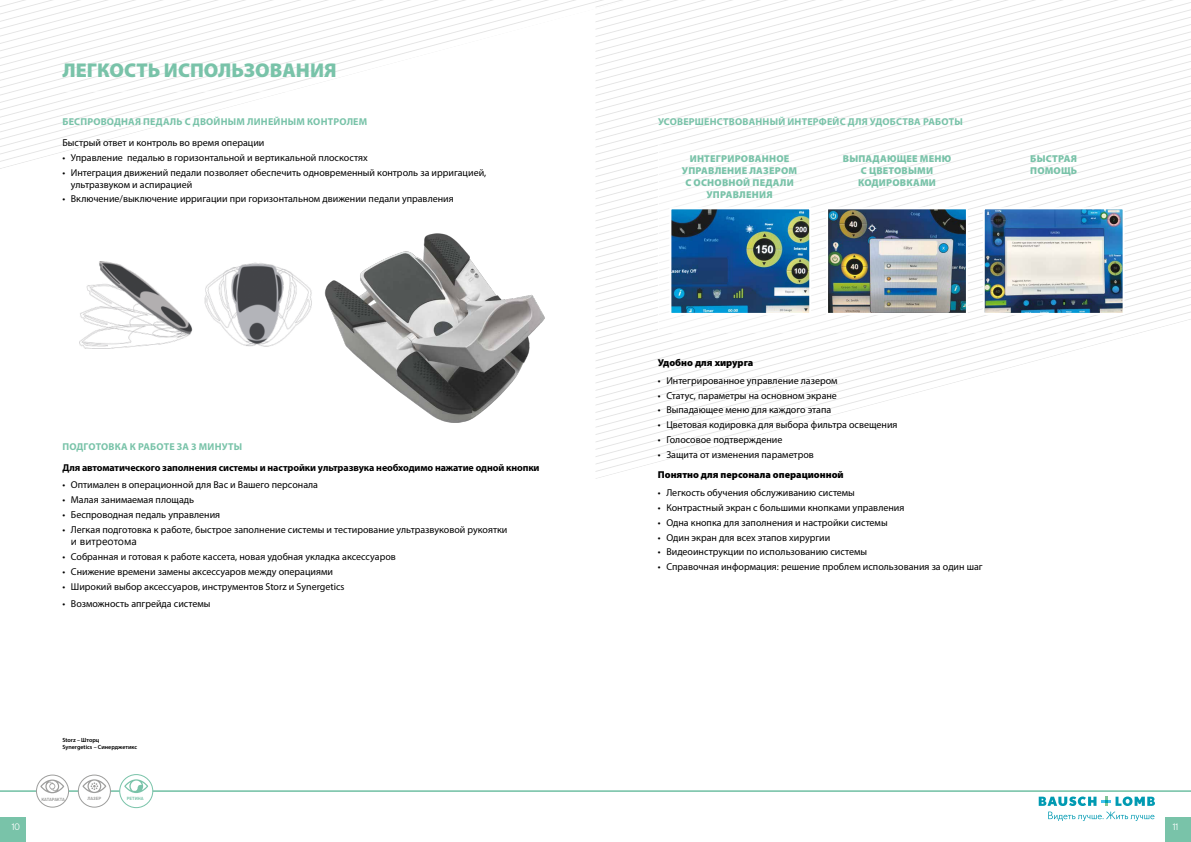
<style>
.page{position:relative;width:1191px;height:842px;background:#fff}
.page>*{position:absolute;margin:0;border:0;box-sizing:border-box;transform-origin:0 0}
.t1{font:900 20px "Myriad Pro";color:#79c3a9}
.t2{font:10.5px "Segoe UI";color:#000}
.t3{font:10px/12px "Myriad Pro";color:#000}
.t4{font:700 10px "Myriad Pro";letter-spacing:.02em;color:#79c3a9}
.t5{font:900 10px/12px "Myriad Pro";letter-spacing:.02em;color:#79c3a9;text-align:center}
.t6{font:700 10px "Myriad Pro";letter-spacing:-.01em;color:#000}
.t7{font:900 10px "Myriad Pro";color:#000}
.t8{font:9px "Nobel WGL";color:#fff}
.t9{font:600 6px/7.2px "Myriad Pro";color:#000}
.t10{font:4.4px "Plumb Bold C";letter-spacing:-.05em;color:#9d9d9c}
.t11{font:4.4px "Plumb Bold C";color:#79c3a9}
</style>
<div class="page">
<svg style="left:595px;top:0;width:596px;height:479px"></svg>
<svg style="left:0;top:0;width:623px;height:169px"></svg>
<hr style="left:53px;top:91px;width:481px;height:1px;background:#fff">
<img style="left:80px;top:261px;width:213px;height:87px">
<img style="left:293px;top:233px;width:252px;height:190px">
<img style="left:657px;top:144px;width:472px;height:189px">
<hr style="left:0;top:790px;width:1191px;height:2px;background:#79c3a9">
<svg style="left:1038px;top:796px;width:117px;height:25px"></svg>
<div style="left:36px;top:775px;width:33px;height:32px;background:#fff;border-radius:50%"></div>
<div style="left:36px;top:774px;width:33px;height:34px;border:1px solid #9d9d9c;border-radius:50%"></div>
<div style="left:78px;top:775px;width:32px;height:32px;background:#fff;border-radius:50%"></div>
<div style="left:78px;top:774px;width:33px;height:34px;border:1px solid #9d9d9c;border-radius:50%"></div>
<div style="left:120px;top:774px;width:33px;height:34px;background:#fff;border-radius:50%"></div>
<div style="left:119px;top:774px;width:34px;height:34px;border:1px solid #79c3a9;border-radius:50%"></div>
<svg style="left:124px;top:779px;width:24px;height:14px"></svg>
<svg style="left:82px;top:779px;width:24px;height:14px"></svg>
<svg style="left:40px;top:779px;width:24px;height:14px"></svg>
<div style="left:0;top:817px;width:25px;height:25px;background:#79c3a9"></div>
<div style="left:1165px;top:817px;width:26px;height:25px;background:#79c3a9"></div>
<h1 class="t1" style="left:63px;top:59px;width:275px">ЛЕГКОСТЬ ИСПОЛЬЗОВАНИЯ</h1>
<p class="t4" style="left:62px;top:116px;width:306px">БЕСПРОВОДНАЯ ПЕДАЛЬ С ДВОЙНЫМ ЛИНЕЙНЫМ КОНТРОЛЕМ</p>
<p class="t3" style="left:62px;top:136px;width:204px">Быстрый ответ и контроль во время операции</p>
<p class="t3" style="left:62px;top:151px;width:307px">• Управление педалью в горизонтальной и вертикальной плоскостях</p>
<p class="t3" style="left:71px;top:166px;width:417px;text-indent:-8px">• Интеграция движений педали позволяет обеспечить одновременный контроль за ирригацией, ультразвуком и аспирацией</p>
<p class="t3" style="left:62px;top:193px;width:393px">• Включение/выключение ирригации при горизонтальном движении педали управления</p>
<p class="t4" style="left:62px;top:440px;width:181px">ПОДГОТОВКА К РАБОТЕ ЗА 3 МИНУТЫ</p>
<p class="t6" style="left:62px;top:461px;width:479px">Для автоматического заполнения системы и настройки ультразвука необходимо нажатие одной кнопки</p>
<p class="t3" style="left:62px;top:479px;width:257px">• Оптимален в операционной для Вас и Вашего персонала</p>
<p class="t3" style="left:62px;top:494px;width:133px">• Малая занимаемая площадь</p>
<p class="t3" style="left:62px;top:508px;width:159px">• Беспроводная педаль управления</p>
<p class="t3" style="left:62px;top:523px;width:446px">• Легкая подготовка к работе, быстрое заполнение системы и тестирование ультразвуковой рукоятки</p>
<p class="t2" style="left:71px;top:532px;width:67px">и витреотома</p>
<p class="t3" style="left:62px;top:551px;width:335px">• Собранная и готовая к работе кассета, новая удобная укладка аксессуаров</p>
<p class="t3" style="left:62px;top:565px;width:272px">• Снижение времени замены аксессуаров между операциями</p>
<p class="t3" style="left:62px;top:580px;width:284px">• Широкий выбор аксессуаров, инструментов Storz и Synergetics</p>
<p class="t3" style="left:62px;top:598px;width:150px">• Возможность апгрейда системы</p>
<p class="t9" style="left:62px;top:736px;width:76px">Storz – Шторц<br>Synergetics – Синерджетикс</p>
<p class="t10" style="left:41px;top:797px;width:25px">КАТАРАКТА</p>
<p class="t10" style="left:87px;top:796px;width:15px">ЛАЗЕР</p>
<p class="t11" style="left:127px;top:796px;width:19px">РЕТИНА</p>
<p class="t4" style="left:658px;top:116px;width:306px">УСОВЕРШЕНСТВОВАННЫЙ ИНТЕРФЕЙС ДЛЯ УДОБСТВА РАБОТЫ</p>
<p class="t5" style="left:682px;top:153px;width:117px">ИНТЕГРИРОВАННОЕ<br>УПРАВЛЕНИЕ ЛАЗЕРОМ<br>С ОСНОВНОЙ ПЕДАЛИ<br>УПРАВЛЕНИЯ</p>
<p class="t5" style="left:1030px;top:153px;width:48px;text-align:left">БЫСТРАЯ<br>ПОМОЩЬ</p>
<p class="t5" style="left:843px;top:153px;width:110px">ВЫПАДАЮЩЕЕ МЕНЮ<br>С ЦВЕТОВЫМИ<br>КОДИРОВКАМИ</p>
<p class="t7" style="left:658px;top:357px;width:97px">Удобно для хирурга</p>
<p class="t3" style="left:658px;top:374px;width:181px">• Интегрированное управление лазером</p>
<p class="t3" style="left:658px;top:389px;width:181px">• Статус, параметры на основном экране</p>
<p class="t3" style="left:658px;top:404px;width:175px">• Выпадающее меню для каждого этапа</p>
<p class="t3" style="left:658px;top:419px;width:241px">• Цветовая кодировка для выбора фильтра освещения</p>
<p class="t3" style="left:658px;top:434px;width:126px">• Голосовое подтверждение</p>
<p class="t3" style="left:658px;top:448px;width:157px">• Защита от изменения параметров</p>
<p class="t7" style="left:658px;top:469px;width:187px">Понятно для персонала операционной</p>
<p class="t3" style="left:658px;top:487px;width:199px">• Легкость обучения обслуживанию системы</p>
<p class="t3" style="left:658px;top:501px;width:248px">• Контрастный экран с большими кнопками управления</p>
<p class="t3" style="left:658px;top:516px;width:231px">• Одна кнопка для заполнения и настройки системы</p>
<p class="t3" style="left:658px;top:531px;width:174px">• Один экран для всех этапов хирургии</p>
<p class="t3" style="left:658px;top:546px;width:211px">• Видеоинструкции по использованию системы</p>
<p class="t3" style="left:658px;top:561px;width:326px">• Справочная информация: решение проблем использования за один шаг</p>
<p class="t8" style="left:12px;top:822px;width:10px">10</p>
<p class="t8" style="left:1172px;top:822px;width:7px">11</p>
</div>
